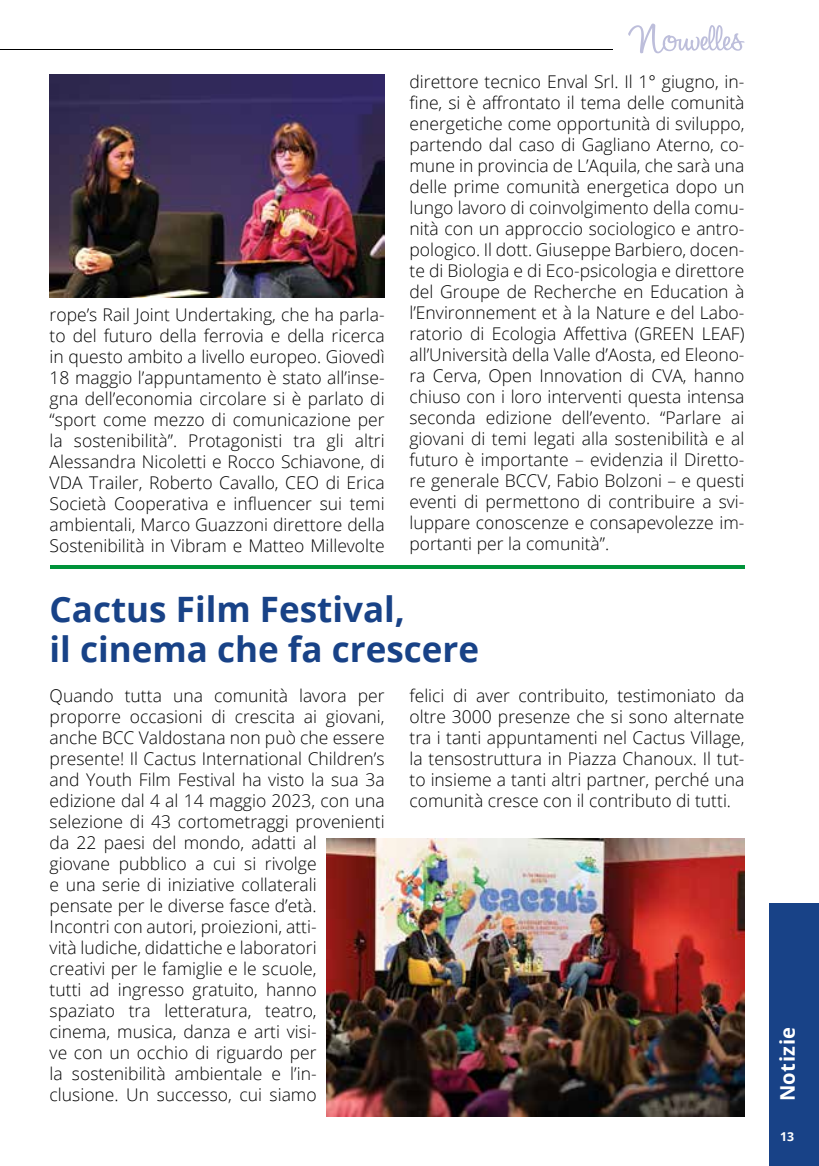
<style>
.page{position:relative;width:819px;height:1166px;background:#fff}
.page>*{position:absolute;margin:0;border:0;box-sizing:border-box;transform-origin:0 0}
.t1{font:700 35px/40.2px "Open Sans";color:#184287}
.t2{font:700 20.12px "Open Sans";letter-spacing:.025em;color:#fff}
.t3{font:300 17.5px/21px "Open Sans";color:#000;text-align:justify}
.t4{font:700 12.25px "Open Sans";color:#fff}
</style>
<div class="page">
<svg style="left:628px;top:24px;width:116px;height:29px"></svg>
<hr style="left:0;top:50px;width:613px;height:1px;background:#000">
<hr style="left:50px;top:566px;width:694px;height:3px;background:#00933a">
<div style="left:769px;top:903px;width:50px;height:263px;background:#184287"></div>
<img style="left:50px;top:74px;width:334px;height:224px">
<img style="left:326px;top:839px;width:418px;height:278px">
<p class="t3" style="left:50px;top:304px;width:336px">rope’s Rail Joint Undertaking, che ha parla&shy;to del futuro della ferrovia e della ricerca in questo ambito a livello europeo. Giovedì 18 maggio l’appuntamento è stato all’inse&shy;gna dell’economia circolare si è parlato di “sport come mezzo di comunicazione per la sostenibilità”. Protagonisti tra gli altri Alessandra Nicoletti e Rocco Schiavone, di VDA Trailer, Roberto Cavallo, CEO di Erica Società Cooperativa e influencer sui temi ambientali, Marco Guazzoni direttore della Sostenibilità in Vibram e Matteo Millevolte</p>
<p class="t3" style="left:409px;top:70px;width:336px">direttore tecnico Enval Srl. Il 1° giugno, in&shy;fine, si è affrontato il tema delle comunità energetiche come opportunità di sviluppo, partendo dal caso di Gagliano Aterno, co&shy;mune in provincia de L’Aquila, che sarà una delle prime comunità energetica dopo un lungo lavoro di coinvolgimento della comu&shy;nità con un approccio sociologico e antro&shy;pologico. Il dott. Giuseppe Barbiero, docen&shy;te di Biologia e di Eco-psicologia e direttore del Groupe de Recherche en Education à l’Environnement et à la Nature e del Labo&shy;ratorio di Ecologia Affettiva (GREEN LEAF) all’Università della Valle d’Aosta, ed Eleono&shy;ra Cerva, Open Innovation di CVA, hanno chiuso con i loro interventi questa intensa seconda edizione dell’evento. “Parlare ai giovani di temi legati alla sostenibilità e al futuro è importante – evidenzia il Diretto&shy;re generale BCCV, Fabio Bolzoni – e questi eventi di permettono di contribuire a svi&shy;luppare conoscenze e consapevolezze im&shy;portanti per la comunità”.</p>
<h1 class="t1" style="left:50px;top:588px;width:431px">Cactus Film Festival,<br>il cinema che fa crescere</h1>
<p class="t3" style="left:50px;top:685px;width:336px;text-align:left">Quando tutta una comunità lavora per proporre occasioni di crescita ai giovani, anche BCC Valdostana non può che essere presente! Il Cactus International Children’s and Youth Film Festival ha visto la sua 3a edizione dal 4 al 14 maggio 2023, con una selezione di 43 cortometraggi provenienti da 22 paesi del mondo, adatti al<br>giovane pubblico a cui si rivolge<br>e una serie di iniziative collaterali<br>pensate per le diverse fasce d’età.<br>Incontri con autori, proiezioni, atti-<br>vità ludiche, didattiche e laboratori<br>creativi per le famiglie e le scuole,<br>tutti ad ingresso gratuito, hanno spaziato tra letteratura, teatro,<br>cinema, musica, danza e arti visi-<br>ve con un occhio di riguardo per<br>la sostenibilità ambientale e l’in&shy;clusione. Un successo, cui siamo</p>
<p class="t3" style="left:409px;top:685px;width:336px">felici di aver contribuito, testimoniato da oltre 3000 presenze che si sono alternate tra i tanti appuntamenti nel Cactus Village, la tensostruttura in Piazza Chanoux. Il tut&shy;to insieme a tanti altri partner, perché una comunità cresce con il contributo di tutti.</p>
<p class="t2" style="left:773px;top:1101px;width:76px;rotate:-90deg">Notizie</p>
<p class="t4" style="left:780px;top:1127px;width:15px">13</p>
</div>
